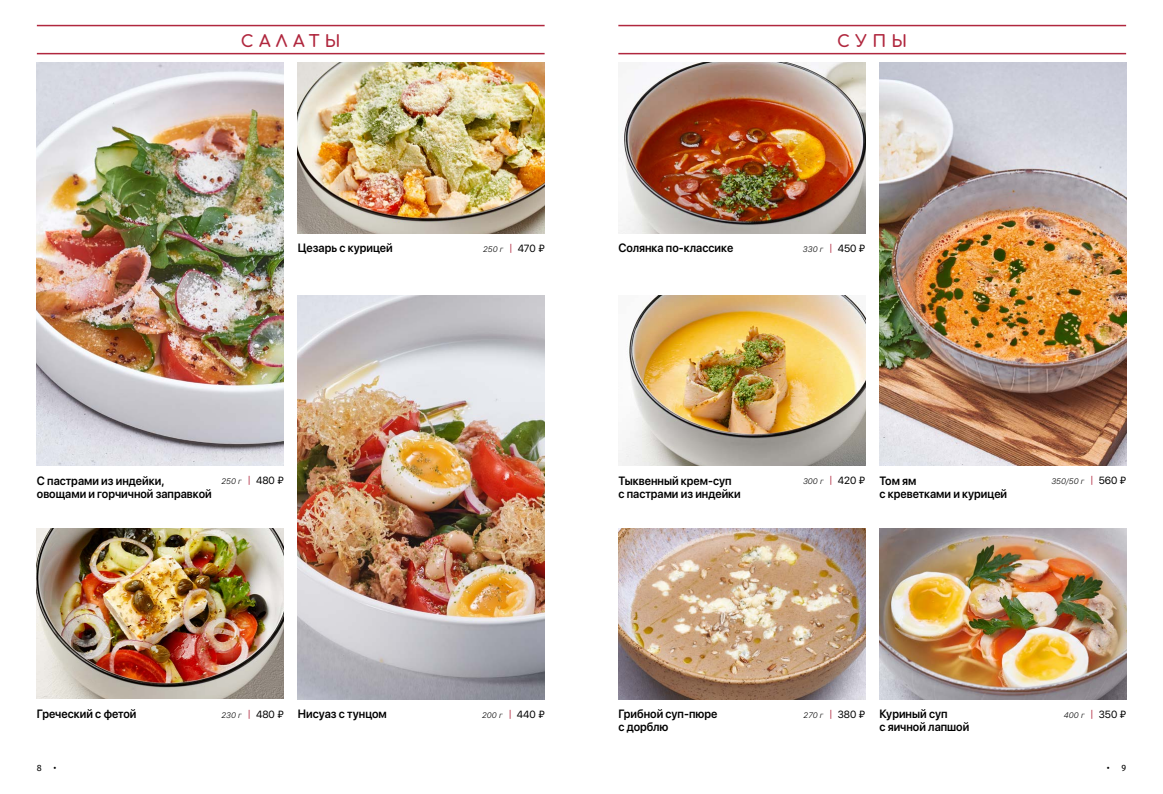
<style>
.page{position:relative;width:1163px;height:794px;background:#fff}
.page>*{position:absolute;margin:0;border:0;box-sizing:border-box;transform-origin:0 0}
.t1{font:16.5px "Comfortaa";letter-spacing:.32em;color:#b0273e}
.t2{font:600 12px/13px "SF Pro Display";color:#000;scale:.95 1}
.t3{font:9px "Fira Sans";color:#000}
.t4{font:italic 300 8px "SFUI Text";color:#000}
.s1{font-family:"SFUI Display";font-weight:400;font-style:normal;font-size:10.4px;color:#b0273e}
.s2{font-family:"SFUI Display";font-weight:400;font-style:normal;font-size:10.4px}
.s3{font-family:"SFUI Text";font-weight:300;font-style:italic;font-size:8px}
.s4{font-family:"SFUI Display";font-weight:400;font-size:10.4px;color:#b0273e}
.s5{font-family:"SFUI Display";font-weight:400;font-size:10.4px}
</style>
<div class="page">
<img style="left:298px;top:62px;width:246px;height:171px">
<img style="left:37px;top:62px;width:246px;height:404px">
<img style="left:37px;top:528px;width:246px;height:171px">
<img style="left:298px;top:295px;width:246px;height:404px">
<hr style="left:37px;top:25px;width:507px;height:1px;background:#b0273e">
<hr style="left:37px;top:53px;width:507px;height:1px;background:#b0273e">
<hr style="left:618px;top:25px;width:507px;height:1px;background:#b0273e">
<hr style="left:618px;top:53px;width:507px;height:1px;background:#b0273e">
<img style="left:879px;top:62px;width:246px;height:404px">
<img style="left:879px;top:528px;width:246px;height:171px">
<img style="left:618px;top:62px;width:247px;height:171px">
<img style="left:618px;top:295px;width:247px;height:171px">
<img style="left:618px;top:528px;width:247px;height:171px">
<h1 class="t1" style="left:241px;top:26px;width:101px">САЛАТЫ</h1>
<h1 class="t1" style="left:837px;top:26px;width:71px">СУПЫ</h1>
<p class="t2" style="left:298px;top:241px;width:101px">Цезарь с курицей</p>
<p class="t4" style="left:482px;top:244px;width:63px">250 г <span class="s1">|</span> <span class="s2">470 ₽</span></p>
<p class="t2" style="left:618px;top:240px;width:122px">Солянка по-классике</p>
<p class="t4" style="left:802px;top:243px;width:64px">330 г <span class="s1">|</span> <span class="s2">450 ₽</span></p>
<p class="t2" style="left:37px;top:473px;width:186px">С пастрами из индейки, овощами и горчичной заправкой</p>
<p class="t4" style="left:221px;top:476px;width:64px">250 г <span class="s1">|</span> <span class="s2">480 ₽</span></p>
<p class="t2" style="left:618px;top:473px;width:130px">Тыквенный крем-суп<br>с пастрами из индейки</p>
<p class="t4" style="left:802px;top:476px;width:64px">300 г <span class="s1">|</span> <span class="s2">420 ₽</span></p>
<p class="t2" style="left:879px;top:473px;width:136px">Том ям<br>с креветками и курицей</p>
<p class="t4" style="left:1050px;top:476px;width:77px">350/50 г <span class="s1">|</span> <span class="s2">560 ₽</span></p>
<p class="t2" style="left:37px;top:706px;width:106px">Греческий с фетой</p>
<p class="t2" style="left:221px;top:706px;width:176px"><span class="s3">230 г</span> <span class="s4">|</span> <span class="s5">480 ₽</span> Нисуаз с тунцом</p>
<p class="t4" style="left:482px;top:709px;width:64px">200 г <span class="s1">|</span> <span class="s2">440 ₽</span></p>
<p class="t2" style="left:618px;top:706px;width:106px">Грибной суп-пюре с дорблю</p>
<p class="t4" style="left:803px;top:709px;width:63px">270 г <span class="s1">|</span> <span class="s2">380 ₽</span></p>
<p class="t2" style="left:879px;top:706px;width:96px">Куриный суп<br>с яичной лапшой</p>
<p class="t4" style="left:1063px;top:709px;width:64px">400 г <span class="s1">|</span> <span class="s2">350 ₽</span></p>
<p class="t3" style="left:37px;top:760px;width:6px">8</p>
<p class="t3" style="left:53px;top:760px;width:4px">•</p>
<p class="t3" style="left:1106px;top:760px;width:21px">• 9</p>
</div>
